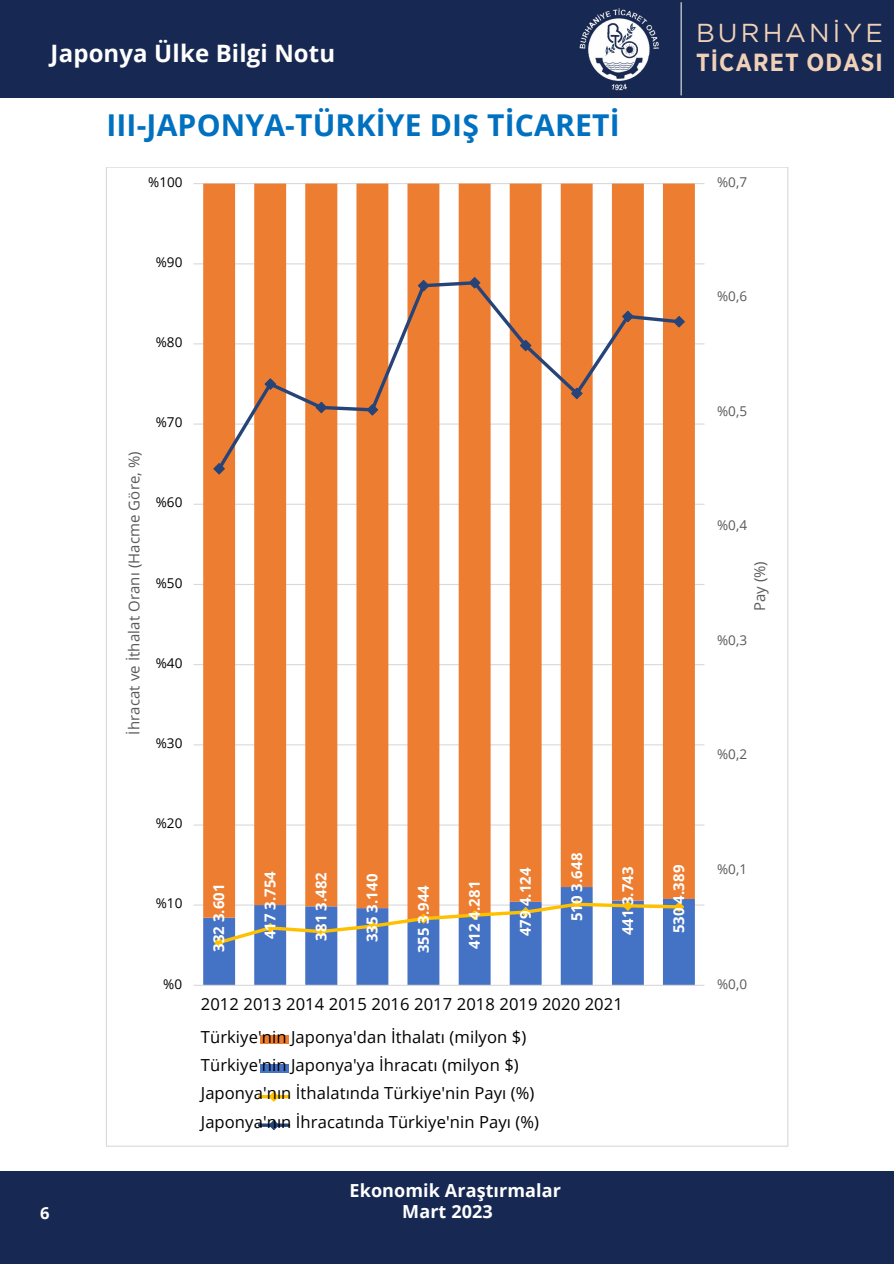
<style>
.page{position:relative;width:894px;height:1264px;background:#fff}
.page>*{position:absolute;margin:0;border:0;box-sizing:border-box;transform-origin:0 0}
.t1{font:700 30.15px "Open Sans";letter-spacing:.005em;color:#0070c0}
.t2{font:25.95px "Gotham";letter-spacing:.12em;color:#f0d1b8}
.t3{font:700 24.75px "Gotham Narrow";letter-spacing:.045em;color:#f0d1b8}
.t4{font:700 24px "Open Sans";letter-spacing:.005em;color:#fff}
.t5{font:700 18px/21.5px "Open Sans";letter-spacing:.005em;color:#fff}
.t6{font:16.5px/28.2px "Open Sans";letter-spacing:.005em;color:#000}
.t7{font:700 16.5px "Open Sans";color:#fff}
.t8{font:700 15px "Open Sans";letter-spacing:.005em;color:#fff}
.t9{font:15px "Open Sans";letter-spacing:.01em;color:#595959}
.t10{font:13.5px "Open Sans";letter-spacing:.005em;color:#000}
.t11{font:13.5px "Open Sans";color:#595959}
</style>
<div class="page">
<hr style="left:193px;top:904px;width:511px;height:1px;background:#d9d9d9">
<hr style="left:193px;top:824px;width:511px;height:1px;background:#d9d9d9">
<hr style="left:193px;top:744px;width:511px;height:1px;background:#d9d9d9">
<hr style="left:193px;top:664px;width:511px;height:1px;background:#d9d9d9">
<hr style="left:193px;top:584px;width:511px;height:1px;background:#d9d9d9">
<hr style="left:193px;top:503px;width:511px;height:2px;background:#d9d9d9">
<hr style="left:193px;top:423px;width:511px;height:1px;background:#d9d9d9">
<hr style="left:193px;top:343px;width:511px;height:1px;background:#d9d9d9">
<hr style="left:193px;top:263px;width:511px;height:1px;background:#d9d9d9">
<hr style="left:193px;top:183px;width:511px;height:1px;background:#d9d9d9">
<svg style="left:203px;top:919px;width:491px;height:65px;fill:#4472c4"></svg>
<svg style="left:203px;top:184px;width:491px;height:735px;fill:#ed7d31"></svg>
<hr style="left:193px;top:984px;width:511px;height:1px;background:#d9d9d9">
<svg style="left:213px;top:898px;width:472px;height:50px"></svg>
<svg style="left:214px;top:279px;width:468px;height:194px"></svg>
<svg style="left:212px;top:462px;width:14px;height:13px"></svg>
<svg style="left:263px;top:377px;width:14px;height:14px"></svg>
<svg style="left:314px;top:401px;width:14px;height:13px"></svg>
<svg style="left:365px;top:403px;width:14px;height:13px"></svg>
<svg style="left:416px;top:279px;width:14px;height:13px"></svg>
<svg style="left:467px;top:276px;width:14px;height:13px"></svg>
<svg style="left:518px;top:339px;width:14px;height:13px"></svg>
<svg style="left:570px;top:387px;width:13px;height:13px"></svg>
<svg style="left:621px;top:310px;width:13px;height:13px"></svg>
<svg style="left:672px;top:315px;width:13px;height:13px"></svg>
<div style="left:259px;top:1035px;width:29px;height:9px;background:#ed7d31"></div>
<div style="left:259px;top:1063px;width:29px;height:9px;background:#4472c4"></div>
<svg style="left:259px;top:1095px;width:29px;height:3px"></svg>
<svg style="left:268px;top:1091px;width:12px;height:11px"></svg>
<hr style="left:259px;top:1123px;width:29px;height:3px;background:#264478">
<svg style="left:268px;top:1120px;width:12px;height:10px"></svg>
<div style="left:0;top:1171px;width:893px;height:92px;background:#172852"></div>
<div style="left:0;top:0;width:893px;height:98px;background:#172852"></div>
<hr style="left:680px;top:3px;width:1px;height:92px;background:#fff">
<img style="left:579px;top:8px;width:80px;height:83px">
<h3 class="t4" style="left:51px;top:37px;width:286px">Japonya Ülke Bilgi Notu</h3>
<h1 class="t1" style="left:106px;top:104px;width:514px">III-JAPONYA-TÜRKİYE DIŞ TİCARETİ</h1>
<p class="t10" style="left:148px;top:172px;width:36px">%100</p>
<h2 class="t2" style="left:695px;top:21px;width:188px">BURHANİYE</h2>
<h3 class="t3" style="left:695px;top:51px;width:188px">TİCARET ODASI</h3>
<p class="t11" style="left:716px;top:172px;width:32px">%0,7</p>
<p class="t7" style="left:40px;top:1201px;width:11px">6</p>
<p class="t10" style="left:156px;top:252px;width:28px">%90</p>
<p class="t10" style="left:156px;top:332px;width:28px">%80</p>
<p class="t9" style="left:123px;top:734px;width:285px;rotate:-90deg">İhracat ve İthalat Oranı (Hacme Göre, %)</p>
<p class="t10" style="left:156px;top:413px;width:28px">%70</p>
<p class="t10" style="left:156px;top:493px;width:28px">%60</p>
<p class="t10" style="left:156px;top:573px;width:28px">%50</p>
<p class="t10" style="left:156px;top:653px;width:28px">%40</p>
<p class="t10" style="left:156px;top:733px;width:28px">%30</p>
<p class="t10" style="left:156px;top:813px;width:28px">%20</p>
<p class="t10" style="left:156px;top:893px;width:28px">%10</p>
<p class="t10" style="left:163px;top:974px;width:20px">%0</p>
<p class="t8" style="left:208px;top:952px;width:70px;rotate:-90deg">332 3.601</p>
<p class="t8" style="left:259px;top:939px;width:70px;rotate:-90deg">417 3.754</p>
<p class="t8" style="left:310px;top:940px;width:70px;rotate:-90deg">381 3.482</p>
<p class="t8" style="left:361px;top:942px;width:70px;rotate:-90deg">335 3.140</p>
<p class="t8" style="left:412px;top:953px;width:70px;rotate:-90deg">355 3.944</p>
<p class="t8" style="left:463px;top:949px;width:70px;rotate:-90deg">412 4.281</p>
<p class="t8" style="left:514px;top:936px;width:70px;rotate:-90deg">479 4.124</p>
<p class="t8" style="left:565px;top:921px;width:70px;rotate:-90deg">510 3.648</p>
<p class="t8" style="left:617px;top:935px;width:70px;rotate:-90deg">441 3.743</p>
<p class="t8" style="left:668px;top:933px;width:70px;rotate:-90deg">530 4.389</p>
<p class="t6" style="left:201px;top:987px;width:423px;line-height:32.7px">2012 2013 2014 2015 2016 2017 2018 2019 2020 2021<br>Türkiye'nin Japonya'dan İthalatı (milyon $)</p>
<p class="t6" style="left:201px;top:1050px;width:340px">Türkiye'nin Japonya'ya İhracatı (milyon $)<br>Japonya'nın İthalatında Türkiye'nin Payı (%)<br>Japonya'nın İhracatında Türkiye'nin Payı (%)</p>
<p class="t5" style="left:402px;top:1179px;width:160px;text-indent:-53px">Ekonomik Araştırmalar<br>Mart 2023</p>
<p class="t11" style="left:716px;top:287px;width:32px">%0,6</p>
<p class="t11" style="left:716px;top:401px;width:32px">%0,5</p>
<p class="t11" style="left:716px;top:516px;width:32px">%0,4</p>
<p class="t9" style="left:748px;top:611px;width:52px;rotate:-90deg">Pay (%)</p>
<p class="t11" style="left:716px;top:630px;width:32px">%0,3</p>
<p class="t11" style="left:716px;top:745px;width:32px">%0,2</p>
<p class="t11" style="left:716px;top:859px;width:32px">%0,1</p>
<p class="t11" style="left:716px;top:974px;width:32px">%0,0</p>
</div>
